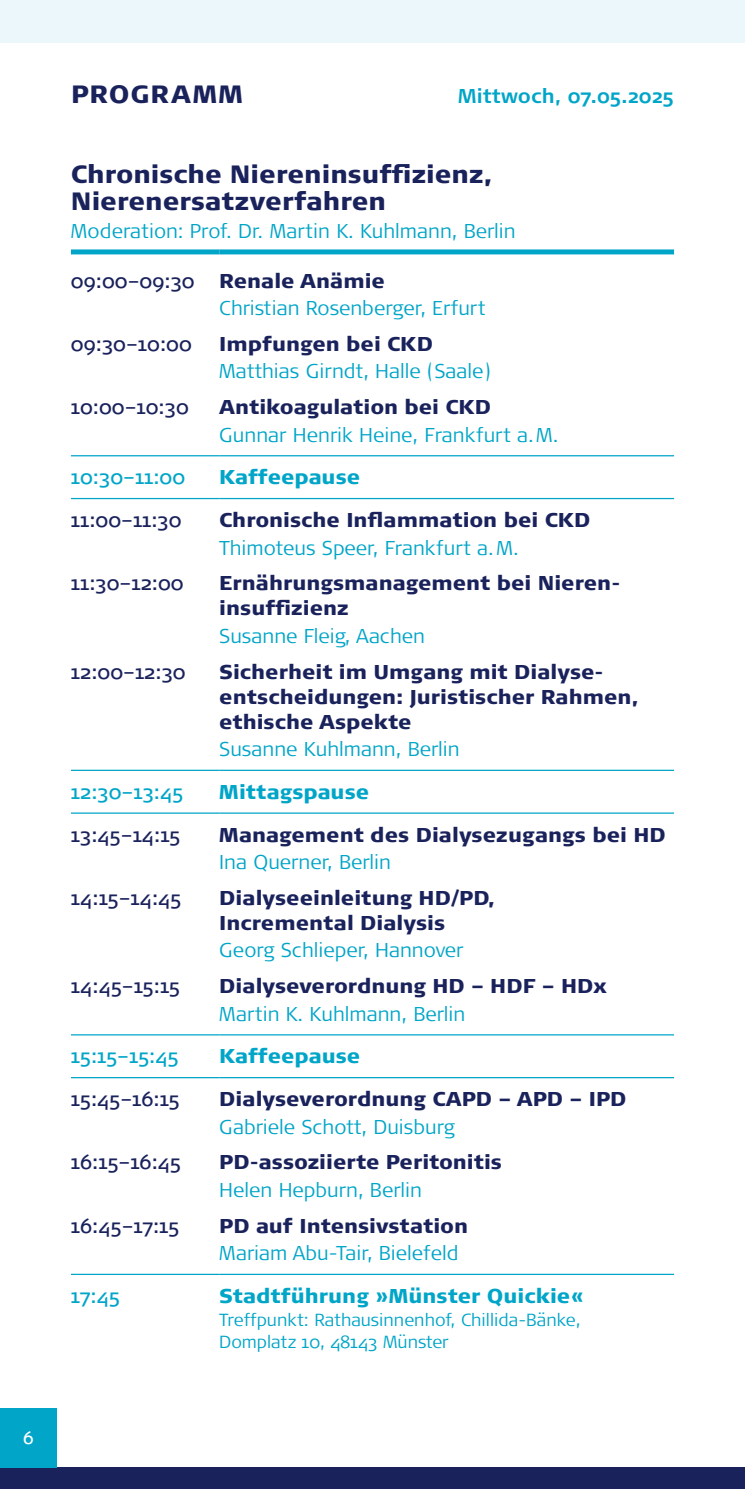
<style>
.page{position:relative;width:745px;height:1489px;background:#fff}
.page>*{position:absolute;margin:0;border:0;box-sizing:border-box;transform-origin:0 0}
.t1{font:900 25px/27.5px "Signa Pro";color:#1a225c}
.t2{font:900 25px "Signa Pro";letter-spacing:.04em;color:#1a225c}
.t3{font:900 20px/25px "Signa Pro";color:#1a225c}
.t4{font:300 20px/27.5px "Signa Pro";color:#00a5c8}
.t5{font:20px "Signa Pro";color:#1a225c}
.t6{font:900 20px "Signa Pro";color:#00a5c8}
.t7{font:20px "Signa Pro";color:#00a5c8}
.t8{font:700 20px "Signa Pro";color:#00a5c8}
.t9{font:300 17.5px/22.5px "Signa Pro";color:#00a5c8}
.t10{font:17.5px "Signa Pro";color:#fff}
.s1{font-weight:400;color:#1a225c}
.s2{font-weight:900;color:#1a225c}
</style>
<div class="page">
<div style="left:0;top:1467px;width:744px;height:21px;background:#1a225c"></div>
<div style="left:0;top:0;width:744px;height:43px;background:#ecf7fb"></div>
<div style="left:0;top:1407px;width:57px;height:60px;background:#00a5c8"></div>
<hr style="left:71px;top:455px;width:148px;height:1px;background:#00a5c8">
<hr style="left:219px;top:455px;width:454px;height:1px;background:#00a5c8">
<hr style="left:71px;top:498px;width:148px;height:1px;background:#00a5c8">
<hr style="left:219px;top:498px;width:454px;height:1px;background:#00a5c8">
<hr style="left:71px;top:769px;width:148px;height:2px;background:#00a5c8">
<hr style="left:219px;top:769px;width:454px;height:2px;background:#00a5c8">
<hr style="left:71px;top:812px;width:148px;height:1px;background:#00a5c8">
<hr style="left:219px;top:812px;width:454px;height:1px;background:#00a5c8">
<hr style="left:71px;top:1034px;width:148px;height:1px;background:#00a5c8">
<hr style="left:219px;top:1034px;width:454px;height:1px;background:#00a5c8">
<hr style="left:71px;top:1273px;width:148px;height:1px;background:#00a5c8">
<hr style="left:219px;top:1273px;width:454px;height:1px;background:#00a5c8">
<div style="left:71px;top:249px;width:148px;height:5px;background:#00a5c8"></div>
<div style="left:219px;top:249px;width:454px;height:5px;background:#00a5c8"></div>
<hr style="left:71px;top:1076px;width:148px;height:2px;background:#00a5c8">
<hr style="left:219px;top:1076px;width:454px;height:2px;background:#00a5c8">
<p class="t10" style="left:23px;top:1425px;width:12px">6</p>
<p class="t2" style="left:71px;top:77px;width:173px">PROGRAMM</p>
<p class="t8" style="left:458px;top:82px;width:217px">Mittwoch, 07.05.2025</p>
<p class="t1" style="left:71px;top:159px;width:423px">Chronische Niereninsuffizienz,<br>Nierenersatzverfahren</p>
<p class="t4" style="left:71px;top:216px;width:446px">Moderation: Prof. Dr. Martin K. Kuhlmann, Berlin</p>
<p class="t4" style="left:219px;top:266px;width:267px;text-indent:-148px"><span class="s1">09:00–09:30</span> <span class="s2">Renale Anämie<br></span>Christian Rosenberger, Erfurt</p>
<p class="t5" style="left:71px;top:330px;width:122px">09:30–10:00</p>
<p class="t3" style="left:219px;top:330px;width:215px">Impfungen bei CKD</p>
<p class="t4" style="left:219px;top:357px;width:273px">Matthias Girndt, Halle (Saale)</p>
<p class="t5" style="left:71px;top:393px;width:119px">10:00–10:30</p>
<p class="t3" style="left:219px;top:393px;width:273px">Antikoagulation bei CKD</p>
<p class="t4" style="left:219px;top:420px;width:340px">Gunnar Henrik Heine, Frankfurt a.M.</p>
<p class="t7" style="left:71px;top:463px;width:116px">10:30–11:00</p>
<p class="t6" style="left:219px;top:463px;width:142px">Kaffeepause</p>
<p class="t5" style="left:71px;top:506px;width:112px">11:00–11:30</p>
<p class="t3" style="left:219px;top:506px;width:372px">Chronische Inflammation bei CKD</p>
<p class="t4" style="left:219px;top:533px;width:301px">Thimoteus Speer, Frankfurt a.M.</p>
<p class="t5" style="left:71px;top:569px;width:114px">11:30–12:00</p>
<p class="t3" style="left:219px;top:570px;width:399px">Ernährungsmanagement bei Nieren&shy;insuffizienz</p>
<p class="t4" style="left:219px;top:621px;width:207px">Susanne Fleig, Aachen</p>
<p class="t5" style="left:71px;top:657px;width:116px">12:00–12:30</p>
<p class="t3" style="left:219px;top:658px;width:421px">Sicherheit im Umgang mit Dialyse&shy;entscheidungen: Juristischer Rahmen, ethische Aspekte</p>
<p class="t4" style="left:219px;top:734px;width:242px">Susanne Kuhlmann, Berlin</p>
<p class="t7" style="left:71px;top:778px;width:114px">12:30–13:45</p>
<p class="t6" style="left:219px;top:778px;width:151px">Mittagspause</p>
<p class="t5" style="left:71px;top:820px;width:111px">13:45–14:15</p>
<p class="t3" style="left:219px;top:821px;width:447px">Management des Dialysezugangs bei HD</p>
<p class="t4" style="left:219px;top:847px;width:173px">Ina Querner, Berlin</p>
<p class="t5" style="left:71px;top:884px;width:112px">14:15–14:45</p>
<p class="t3" style="left:219px;top:884px;width:277px">Dialyseeinleitung HD/PD,<br>Incremental Dialysis</p>
<p class="t4" style="left:219px;top:935px;width:246px">Georg Schlieper, Hannover</p>
<p class="t5" style="left:71px;top:972px;width:110px">14:45–15:15</p>
<p class="t3" style="left:219px;top:972px;width:388px">Dialyseverordnung HD – HDF – HDx</p>
<p class="t4" style="left:219px;top:998px;width:247px">Martin K. Kuhlmann, Berlin</p>
<p class="t7" style="left:71px;top:1042px;width:109px">15:15–15:45</p>
<p class="t6" style="left:219px;top:1042px;width:142px">Kaffeepause</p>
<p class="t5" style="left:71px;top:1085px;width:110px">15:45–16:15</p>
<p class="t3" style="left:219px;top:1085px;width:408px">Dialyseverordnung CAPD – APD – IPD</p>
<p class="t4" style="left:219px;top:1111px;width:237px">Gabriele Schott, Duisburg</p>
<p class="t5" style="left:71px;top:1148px;width:111px">16:15–16:45</p>
<p class="t3" style="left:219px;top:1148px;width:284px">PD-assoziierte Peritonitis</p>
<p class="t4" style="left:219px;top:1175px;width:204px">Helen Hepburn, Berlin</p>
<p class="t5" style="left:71px;top:1211px;width:110px">16:45–17:15</p>
<p class="t3" style="left:219px;top:1212px;width:250px">PD auf Intensivstation</p>
<p class="t4" style="left:219px;top:1238px;width:240px">Mariam Abu-Tair, Bielefeld</p>
<p class="t7" style="left:71px;top:1281px;width:50px">17:45</p>
<p class="t6" style="left:219px;top:1281px;width:366px">Stadtführung »Münster Quickie«</p>
<p class="t9" style="left:219px;top:1307px;width:363px">Treffpunkt: Rathausinnenhof, Chillida-Bänke,<br>Domplatz 10, 48143 Münster</p>
</div>
